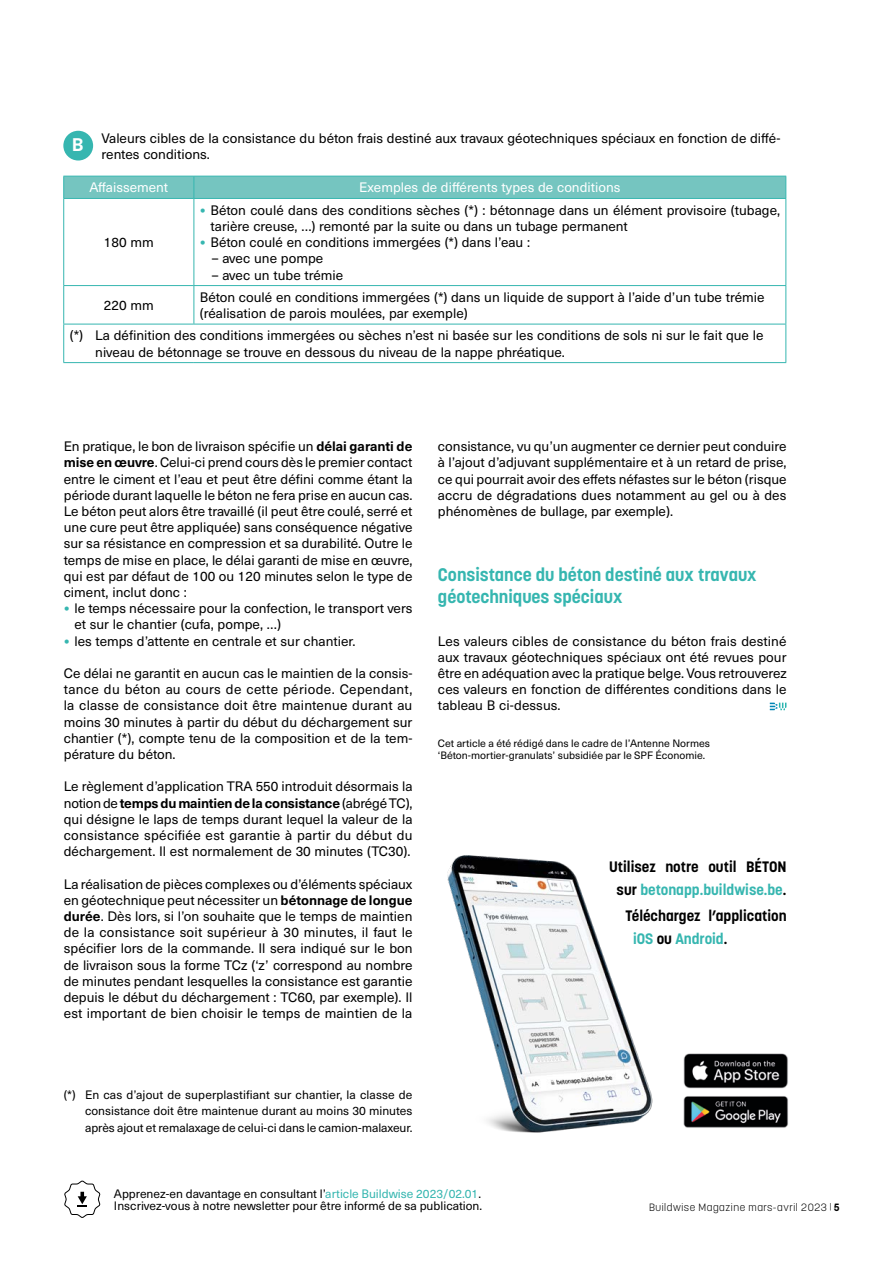
<style>
.page{position:relative;width:893px;height:1263px;background:#fff}
.page>*{position:absolute;margin:0;border:0;box-sizing:border-box;transform-origin:0 0}
.Title_Green{font:700 18px/22.5px "Korolev";color:#36b6b0}
.t1{font:700 18px "Neue Haas Unica W1 G";color:#fff}
.Subtitle{font:700 15px/22.5px "Korolev";color:#000;text-align:center}
.Body_text{font:13.5px/16.2px "Neue Haas Unica W1 G";color:#000;text-align:justify}
.Table_Text{font:13.5px/16.2px "Neue Haas Unica W1 G";color:#000}
.Number_Text{font:13.5px/16.2px "Neue Haas Unica W1 G";color:#000}
.Table_Top_Cells_Text{font:13.5px "Neue Haas Unica W1 G";color:#fff}
.Table_Left_Cells_Tex{font:13.5px "Neue Haas Unica W1 G";color:#000}
.Small_text{font:12px/16.2px "Neue Haas Unica W1 G";letter-spacing:-.005em;color:#000;text-align:justify}
.Authors{font:12px "Neue Haas Unica W1 G";color:#000}
.Authors-2{font:10.5px/12px "Neue Haas Unica W1 G";color:#000}
.t2{font:300 10.5px "Korolev";letter-spacing:.05em;color:#000}
.s1{font-size:18px;color:#36b6b0}
.s2{font-weight:700}
.s3{color:#36b6b0}
.s4{font-size:9.15px}
</style>
<div class="page">
<img style="left:447px;top:855px;width:206px;height:278px">
<div style="left:63px;top:131px;width:30px;height:30px;background:#36b6b0;border-radius:50%"></div>
<hr style="left:63px;top:285px;width:131px;height:1px;background:#36b6b0">
<hr style="left:194px;top:285px;width:592px;height:1px;background:#36b6b0">
<hr style="left:785px;top:199px;width:1px;height:86px;background:#36b6b0">
<hr style="left:785px;top:286px;width:1px;height:38px;background:#36b6b0">
<hr style="left:63px;top:324px;width:1px;height:38px;background:#36b6b0">
<hr style="left:194px;top:324px;width:592px;height:1px;background:#36b6b0">
<hr style="left:785px;top:324px;width:1px;height:38px;background:#36b6b0">
<hr style="left:63px;top:362px;width:131px;height:1px;background:#36b6b0">
<hr style="left:194px;top:362px;width:592px;height:1px;background:#36b6b0">
<hr style="left:63px;top:199px;width:1px;height:86px;background:#36b6b0">
<hr style="left:194px;top:199px;width:1px;height:86px;background:#36b6b0">
<hr style="left:63px;top:286px;width:1px;height:38px;background:#36b6b0">
<hr style="left:194px;top:286px;width:1px;height:38px;background:#36b6b0">
<hr style="left:63px;top:324px;width:131px;height:1px;background:#36b6b0">
<div style="left:63px;top:176px;width:723px;height:22px;background:#75c5c0"></div>
<hr style="left:63px;top:198px;width:131px;height:1px;background:#36b6b0">
<hr style="left:194px;top:198px;width:592px;height:1px;background:#36b6b0">
<svg style="left:770px;top:703px;width:16px;height:7px"></svg>
<svg style="left:64px;top:1180px;width:37px;height:38px"></svg>
<img style="left:683px;top:1053px;width:105px;height:36px">
<img style="left:683px;top:1096px;width:105px;height:32px">
<p class="t1" style="left:72px;top:131px;width:13px">B</p>
<p class="Number_Text" style="left:102px;top:130px;width:680px">Valeurs cibles de la consistance du béton frais destiné aux travaux géotechniques spéciaux en fonction de diffé&shy;rentes conditions.</p>
<p class="Table_Top_Cells_Text" style="left:89px;top:178px;width:80px">Affaissement</p>
<p class="Table_Top_Cells_Text" style="left:359px;top:178px;width:263px">Exemples de différents types de conditions</p>
<p class="Table_Left_Cells_Tex" style="left:104px;top:232px;width:51px">180 mm</p>
<p class="Body_text" style="left:211px;top:201px;width:571px;text-indent:-11px"><span class="s1">•</span> Béton coulé dans des conditions sèches (*) : bétonnage dans un élément provisoire (tubage, tarière creuse, …) remonté par la suite ou dans un tubage permanent</p>
<p class="Body_text" style="left:200px;top:234px;width:332px"><span class="s1">•</span> Béton coulé en conditions immergées (*) dans l’eau :</p>
<p class="Table_Text" style="left:212px;top:250px;width:113px">– avec une pompe</p>
<p class="Table_Text" style="left:212px;top:266px;width:133px">– avec un tube trémie</p>
<p class="Table_Left_Cells_Tex" style="left:104px;top:295px;width:51px">220 mm</p>
<p class="Table_Text" style="left:200px;top:288px;width:566px">Béton coulé en conditions immergées (*) dans un liquide de support à l’aide d’un tube trémie (réalisation de parois moulées, par exemple)</p>
<p class="Table_Text" style="left:95px;top:327px;width:670px;text-indent:-26px">(*) La définition des conditions immergées ou sèches n’est ni basée sur les conditions de sols ni sur le fait que le niveau de bétonnage se trouve en dessous du niveau de la nappe phréatique.</p>
<p class="Body_text" style="left:64px;top:438px;width:350px">En pratique, le bon de livraison spécifie un <span class="s2">délai garanti de mise en œuvre</span>. Celui-ci prend cours dès le premier contact entre le ciment et l’eau et peut être défini comme étant la période durant laquelle le béton ne fera prise en aucun cas.<br>Le béton peut alors être travaillé (il peut être coulé, serré et une cure peut être appliquée) sans conséquence négative sur sa résistance en compression et sa durabilité. Outre le temps de mise en place, le délai garanti de mise en œuvre, qui est par défaut de 100 ou 120 minutes selon le type de ciment, inclut donc :</p>
<p class="Body_text" style="left:74px;top:600px;width:340px;text-indent:-11px"><span class="s1">•</span> le temps nécessaire pour la confection, le transport vers et sur le chantier (cufa, pompe, …)</p>
<p class="Body_text" style="left:64px;top:632px;width:293px"><span class="s1">•</span> les temps d’attente en centrale et sur chantier.</p>
<p class="Body_text" style="left:64px;top:664px;width:350px">Ce délai ne garantit en aucun cas le maintien de la consis&shy;tance du béton au cours de cette période. Cependant, la classe de consistance doit être maintenue durant au moins 30 minutes à partir du début du déchargement sur chantier (*), compte tenu de la composition et de la tem&shy;pérature du béton.</p>
<p class="Body_text" style="left:64px;top:778px;width:350px">Le règlement d’application TRA 550 introduit désormais la notion de <span class="s2">temps du maintien de la consistance</span> (abrégé TC), qui désigne le laps de temps durant lequel la valeur de la consistance spécifiée est garantie à partir du début du déchargement. Il est normalement de 30 minutes (TC30).</p>
<p class="Body_text" style="left:64px;top:875px;width:350px">La réalisation de pièces complexes ou d’éléments spéciaux en géotechnique peut nécessiter un <span class="s2">bétonnage de longue durée</span>. Dès lors, si l’on souhaite que le temps de maintien de la consistance soit supérieur à 30 minutes, il faut le spécifier lors de la commande. Il sera indiqué sur le bon de livraison sous la forme TCz (‘z’ correspond au nombre de minutes pendant lesquelles la consistance est garantie depuis le début du déchargement : TC60, par exemple). Il est important de bien choisir le temps de maintien de la</p>
<p class="Body_text" style="left:438px;top:438px;width:350px">consistance, vu qu’un augmenter ce dernier peut conduire à l’ajout d’adjuvant supplémentaire et à un retard de prise, ce qui pourrait avoir des effets néfastes sur le béton (risque accru de dégradations dues notamment au gel ou à des phénomènes de bullage, par exemple).</p>
<p class="Title_Green" style="left:438px;top:563px;width:320px">Consistance du béton destiné aux travaux géotechniques spéciaux</p>
<p class="Body_text" style="left:438px;top:632px;width:350px">Les valeurs cibles de consistance du béton frais destiné aux travaux géotechniques spéciaux ont été revues pour être en adéquation avec la pratique belge. Vous retrouverez ces valeurs en fonction de différentes conditions dans le tableau B ci-dessus.</p>
<p class="Authors-2" style="left:438px;top:737px;width:274px">Cet article a été rédigé dans le cadre de l’Antenne Normes ‘Béton-mortier-granulats’ subsidiée par le SPF Économie.</p>
<p class="Subtitle" style="left:609px;top:856px;width:179px">Utilisez notre outil BÉTON sur <span class="s3">betonapp.buildwise.be</span>.</p>
<p class="Subtitle" style="left:633px;top:904px;width:155px;text-align:left;text-indent:-8px">Téléchargez l’application <span class="s3">iOS</span> ou <span class="s3">Android</span>.</p>
<p class="Small_text" style="left:85px;top:1086px;width:329px;text-indent:-21px">(*) En cas d’ajout de superplastifiant sur chantier, la classe de consistance doit être maintenue durant au moins 30 minutes après ajout et remalaxage de celui-ci dans le camion-malaxeur.</p>
<p class="Authors" style="left:114px;top:1185px;width:369px">Apprenez-en davantage en consultant l’<span class="s3">article Buildwise 2023/02.01</span>.</p>
<p class="Authors" style="left:114px;top:1197px;width:370px">Inscrivez-vous à notre newsletter pour être informé de sa publication.</p>
<p class="t2" style="left:649px;top:1200px;width:192px">Buildwise Magazine mars-avril 2023 <span class="s4">|</span> <span class="s2">5</span></p>
</div>
